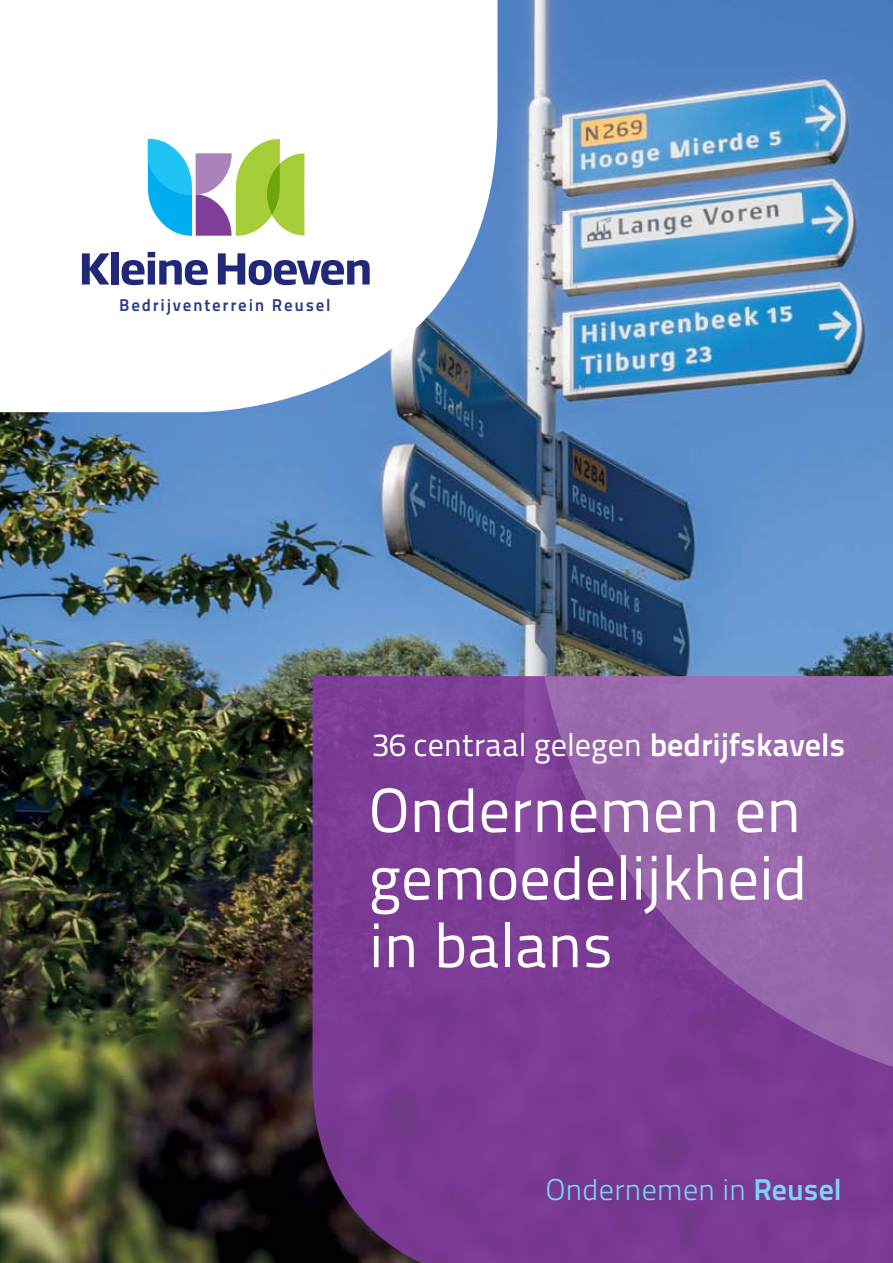
<style>
.page{position:relative;width:893px;height:1263px;background:#fff}
.page>*{position:absolute;margin:0;border:0;box-sizing:border-box;transform-origin:0 0}
.t1{font:62.25px/67.5px "Titillium Text 22 L";color:#fff;text-align:justify}
.t2{font:32.1px "Titillium Text 22 L";color:#fff}
.t3{font:300 30px "Titillium Text 22 L";color:#7cd3f7}
.t4{font:17.1px "Titillium Maps 29 L 800 wt";letter-spacing:.1em;color:#2b3990}
.s1{font-weight:700}
</style>
<div class="page">
<img style="left:0;top:0;width:893px;height:1263px">
<svg style="left:0;top:0;width:497px;height:412px"></svg>
<svg style="left:313px;top:676px;width:580px;height:587px;background:#783a8f"></svg>
<svg style="left:147px;top:139px;width:157px;height:97px"></svg>
<svg style="left:82px;top:253px;width:27px;height:31px"></svg>
<div style="left:111px;top:252px;width:7px;height:32px;background:#1f2879"></div>
<svg style="left:122px;top:252px;width:86px;height:33px"></svg>
<svg style="left:218px;top:253px;width:152px;height:32px"></svg>
<svg style="left:544px;top:676px;width:349px;height:416px;background:#8d57a3"></svg>
<p class="t4" style="left:119px;top:292px;width:213px">Bedrijventerrein Reusel</p>
<p class="t2" style="left:372px;top:720px;width:475px">36 centraal gelegen <span class="s1">bedrijfskavels</span></p>
<p class="t1" style="left:369px;top:773px;width:440px">Ondernemen en gemoedelijkheid in balans</p>
<p class="t3" style="left:546px;top:1167px;width:297px">Ondernemen in <span class="s1">Reusel</span></p>
</div>
